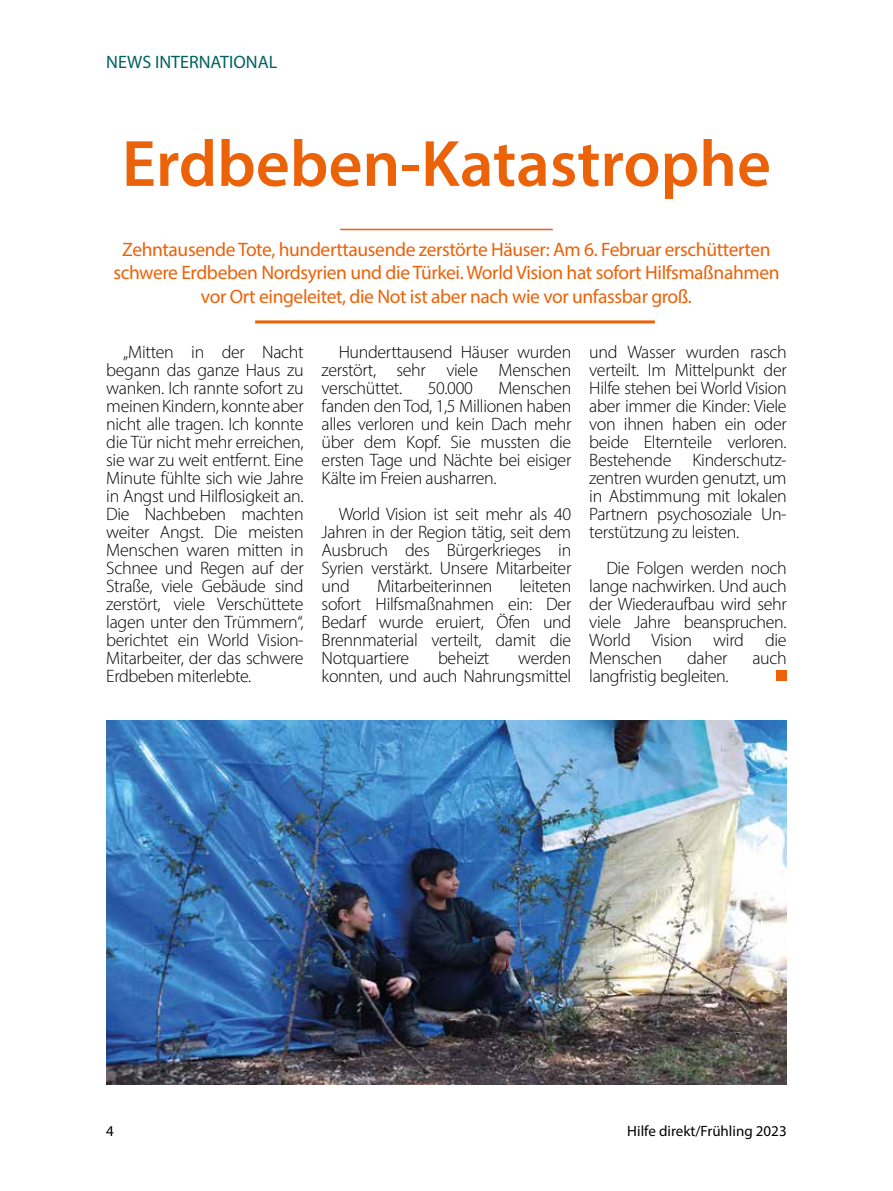
<style>
.page{position:relative;width:893px;height:1191px;background:#fff}
.page>*{position:absolute;margin:0;border:0;box-sizing:border-box;transform-origin:0 0}
.t1{font:600 66px "Myriad Pro";color:#eb6209}
.t2{font:19.5px/23.4px "Myriad Pro";letter-spacing:-.02em;color:#eb6209;text-align:center}
.t3{font:300 18px/18px "Myriad Pro";letter-spacing:-.02em;color:#000;text-align:justify}
.t4{font:18px "Myriad Pro";color:#006160}
.t5{font:15px "Myriad Pro";color:#000}
</style>
<div class="page">
<hr style="left:340px;top:229px;width:213px;height:1px;background:#eb6209">
<div style="left:776px;top:670px;width:11px;height:10px;background:#eb6209"></div>
<hr style="left:255px;top:320px;width:400px;height:3px;background:#eb6209">
<img style="left:106px;top:720px;width:681px;height:364px">
<p class="t4" style="left:106px;top:50px;width:172px">NEWS INTERNATIONAL</p>
<h1 class="t1" style="left:122px;top:122px;width:651px">Erdbeben-Katastrophe</h1>
<p class="t2" style="left:113px;top:237px;width:668px">Zehntausende Tote, hunderttausende zerstörte Häuser: Am 6. Februar erschütterten schwere Erdbeben Nordsyrien und die Türkei. World Vision hat sofort Hilfsmaßnahmen vor Ort eingeleitet, die Not ist aber nach wie vor unfassbar groß.</p>
<p class="t3" style="left:106px;top:343px;width:199px;text-indent:17px">„Mitten in der Nacht begann das ganze Haus zu wanken. Ich rannte sofort zu meinen Kindern, konnte aber nicht alle tragen. Ich konnte die Tür nicht mehr erreichen, sie war zu weit entfernt. Eine Minute fühlte sich wie Jahre in Angst und Hilflosigkeit an.<br>Die Nachbeben machten weiter Angst. Die meisten Menschen waren mitten in Schnee und Regen auf der Straße, viele Gebäude sind zerstört, viele Verschüttete lagen unter den Trümmern“, berichtet ein World Vision-Mitarbeiter, der das schwere Erdbeben miterlebte.</p>
<p class="t3" style="left:322px;top:343px;width:251px;text-indent:17px">Hunderttausend Häuser wurden zerstört, sehr viele Menschen verschüttet.</p>
<p class="t3" style="left:589px;top:343px;width:199px">und Wasser wurden rasch verteilt. Im Mittelpunkt der Hilfe stehen bei World Vision aber immer die Kinder: Viele von ihnen haben ein oder beide Elternteile verloren.<br>Bestehende Kinderschutz&shy;zentren wurden genutzt, um in Abstimmung mit lokalen Partnern psychosoziale Un&shy;terstützung zu leisten.</p>
<p class="t3" style="left:589px;top:559px;width:199px;text-indent:17px">Die Folgen werden noch lange nachwirken. Und auch der Wiederaufbau wird sehr viele Jahre beanspruchen.<br>World Vision wird die Menschen</p>
<p class="t3" style="left:322px;top:379px;width:251px;text-indent:177px">Menschen fanden den Tod, 1,5 Millionen haben alles verloren und kein Dach mehr über dem Kopf. Sie mussten die ersten Tage und Nächte bei eisiger Kälte im Freien ausharren.</p>
<p class="t3" style="left:322px;top:505px;width:251px;text-indent:17px">World Vision ist seit mehr als 40<br>Jahren in der Region tätig, seit dem Ausbruch des Bürgerkrieges in Syrien verstärkt. Unsere Mitarbeiter und</p>
<p class="t3" style="left:428px;top:379px;width:47px">50.000</p>
<p class="t3" style="left:322px;top:577px;width:251px;text-indent:198px">leiteten sofort Hilfsmaßnahmen ein: Der Bedarf wurde eruiert, Öfen und Brennmaterial verteilt, damit die Notquartiere</p>
<p class="t3" style="left:377px;top:577px;width:117px">Mitarbeiterinnen</p>
<p class="t3" style="left:322px;top:649px;width:251px;text-align:right">werden<br>konnten, und auch Nahrungsmittel</p>
<p class="t3" style="left:438px;top:649px;width:53px">beheizt</p>
<p class="t3" style="left:687px;top:649px;width:42px">daher</p>
<p class="t3" style="left:752px;top:649px;width:36px">auch</p>
<p class="t3" style="left:589px;top:667px;width:141px">langfristig begleiten.</p>
<p class="t5" style="left:106px;top:1121px;width:9px">4</p>
<p class="t5" style="left:627px;top:1121px;width:161px">Hilfe direkt/Frühling 2023</p>
</div>
